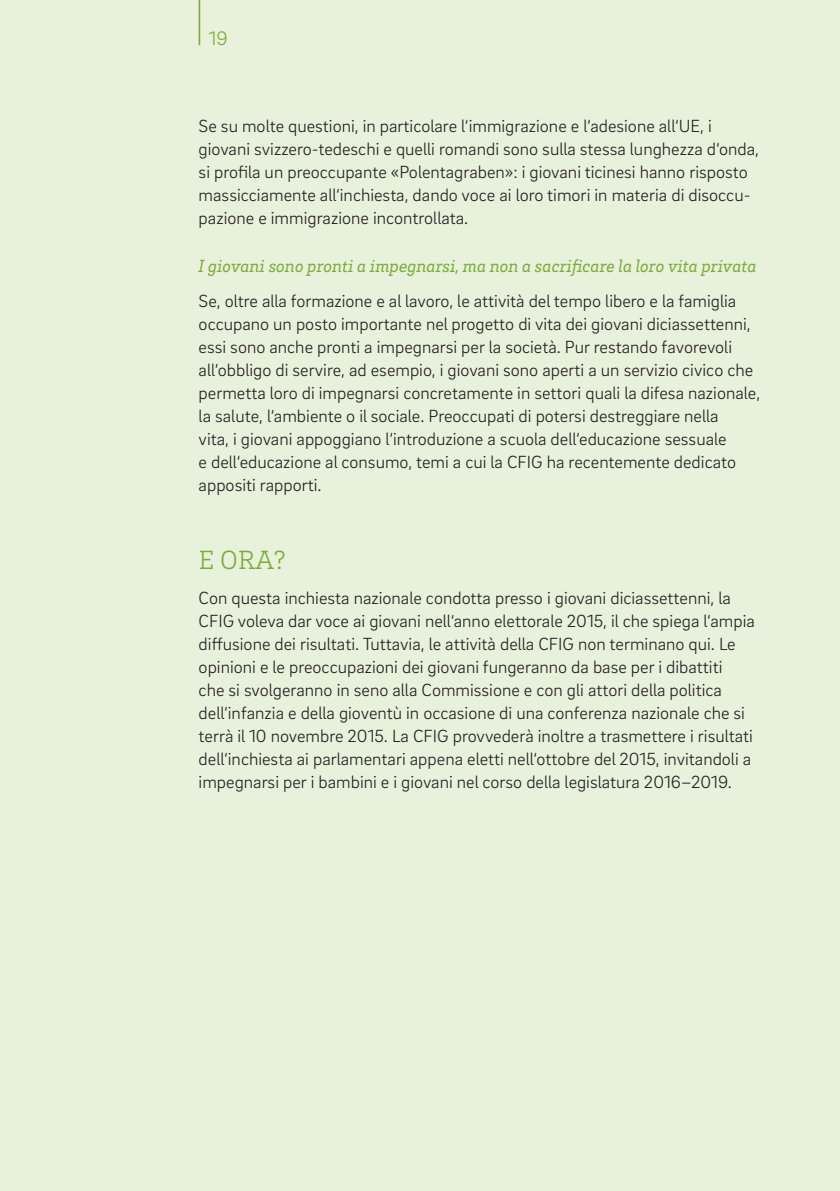
<style>
.page{position:relative;width:840px;height:1191px;background:#fff}
.page>*{position:absolute;margin:0;border:0;box-sizing:border-box;transform-origin:0 0}
.Titel_Grün__hell{font:300 27px "Brix Slab";color:#79ad36}
.Lauftext_schwarz{font:300 20px "Brix Sans";color:#79ad36}
.Lauftext_schwarz-2{font:300 18px/23px "Brix Sans";color:#231f20}
.untertitel_klein_grü{font:italic 18px "Brix Slab";color:#79ad36}
</style>
<div class="page">
<div style="left:0;top:0;width:839px;height:1191px;background:#e8f1db"></div>
<hr style="left:198px;top:0;width:2px;height:45px;background:#79ad36">
<p class="Lauftext_schwarz" style="left:209px;top:26px;width:20px">19</p>
<p class="Lauftext_schwarz-2" style="left:198px;top:114px;width:561px">Se su molte questioni, in particolare l‘immigrazione e l‘adesione all‘UE, i giovani svizzero-tedeschi e quelli romandi sono sulla stessa lunghezza d‘onda, si profila un preoccupante «Polentagraben»: i giovani ticinesi hanno risposto massicciamente all‘inchiesta, dando voce ai loro timori in materia di disoccu&shy;pazione e immigrazione incontrollata.</p>
<p class="untertitel_klein_grü" style="left:198px;top:254px;width:559px">I giovani sono pronti a impegnarsi, ma non a sacrificare la loro vita privata</p>
<p class="Lauftext_schwarz-2" style="left:198px;top:288px;width:562px">Se, oltre alla formazione e al lavoro, le attività del tempo libero e la famiglia occupano un posto importante nel progetto di vita dei giovani diciassettenni, essi sono anche pronti a impegnarsi per la società. Pur restando favorevoli all‘obbligo di servire, ad esempio, i giovani sono aperti a un servizio civico che permetta loro di impegnarsi concretamente in settori quali la difesa nazionale, la salute, l‘ambiente o il sociale. Preoccupati di potersi destreggiare nella<br>vita, i giovani appoggiano l‘introduzione a scuola dell‘educazione sessuale<br>e dell‘educazione al consumo, temi a cui la CFIG ha recentemente dedicato appositi rapporti.</p>
<p class="Titel_Grün__hell" style="left:199px;top:543px;width:88px">E ORA?</p>
<p class="Lauftext_schwarz-2" style="left:198px;top:585px;width:557px">Con questa inchiesta nazionale condotta presso i giovani diciassettenni, la CFIG voleva dar voce ai giovani nell‘anno elettorale 2015, il che spiega l‘ampia diffusione dei risultati. Tuttavia, le attività della CFIG non terminano qui. Le opinioni e le preoccupazioni dei giovani fungeranno da base per i dibattiti<br>che si svolgeranno in seno alla Commissione e con gli attori della politica dell‘infanzia e della gioventù in occasione di una conferenza nazionale che si terrà il 10 novembre 2015. La CFIG provvederà inoltre a trasmettere i risultati dell‘inchiesta ai parlamentari appena eletti nell‘ottobre del 2015, invitandoli a impegnarsi per i bambini e i giovani nel corso della legislatura 2016–2019.</p>
</div>
